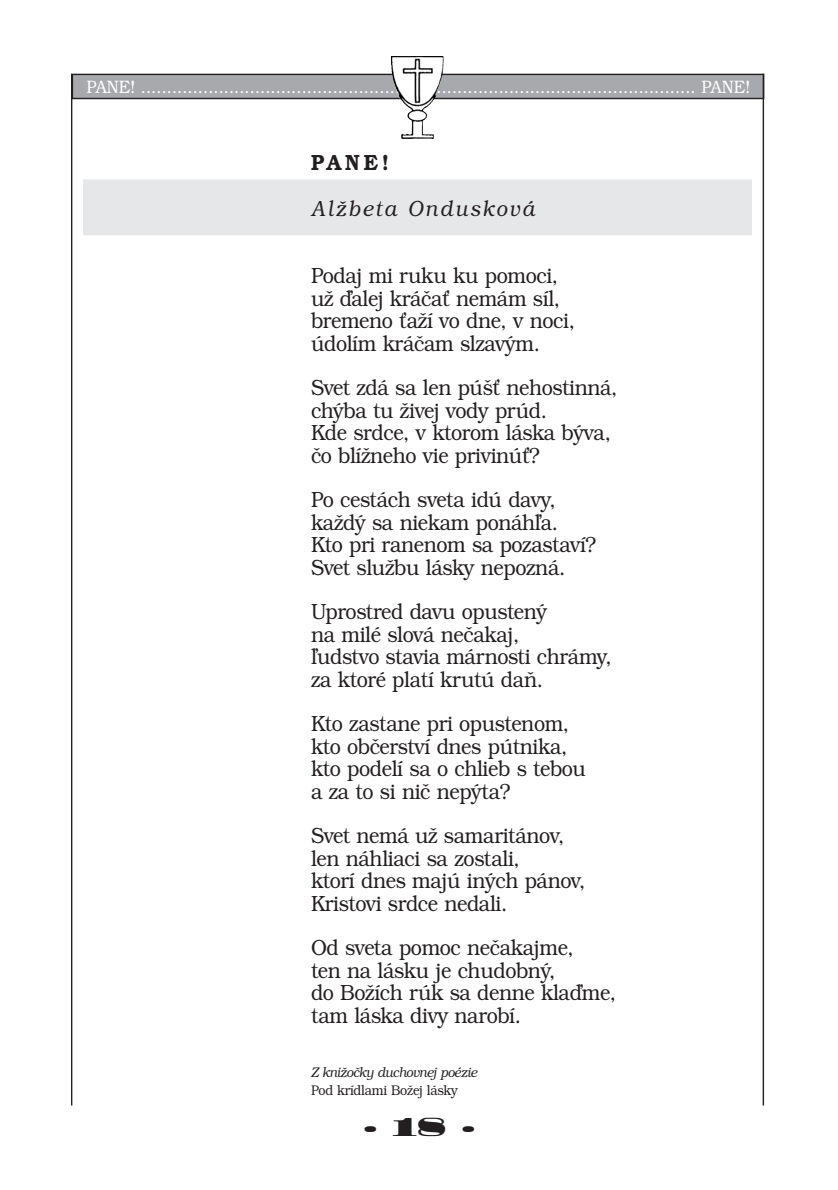
<style>
.page{position:relative;width:838px;height:1190px;background:#fff}
.page>*{position:absolute;margin:0;border:0;box-sizing:border-box;transform-origin:0 0}
.t1{font:24px "Madrone";color:#231f20}
.t2{font:300 22px/22.4px "Bookman Itc LCE";letter-spacing:-.02em;color:#231f20;scale:.9 1}
.t3{font:italic 300 22px "Bookman Itc LCE";letter-spacing:.125em;color:#231f20;scale:.9 1}
.t4{font:22px "Bookman Itc LCE Dem Bol";color:#231f20;scale:.9 1}
.t5{font:300 18px "Bookman Itc LCE";color:#fff;scale:.9 1}
.t6{font:italic 300 14px "Bookman Itc LCE";letter-spacing:-.02em;color:#231f20;scale:.9 1}
.t7{font:300 14px "Bookman Itc LCE";letter-spacing:-.02em;color:#231f20;scale:.9 1}
</style>
<div class="page">
<div style="left:83px;top:179px;width:669px;height:56px;background:#e6e7e9"></div>
<div style="left:72px;top:74px;width:692px;height:25px;background:#a8a9ad"></div>
<div style="left:72px;top:74px;width:692px;height:25px;border:1px solid #231f20"></div>
<hr style="left:71px;top:74px;width:1px;height:1032px;background:#231f20">
<hr style="left:763px;top:74px;width:1px;height:1032px;background:#231f20">
<img style="left:399px;top:56px;width:45px;height:83px">
<p class="t5" style="left:86px;top:80px;width:739px">PANE! ........................................................................................................... PANE!</p>
<p class="t4" style="left:311px;top:154px;width:88px">PANE!</p>
<p class="t3" style="left:311px;top:200px;width:250px">Alžbeta Ondusková</p>
<p class="t2" style="left:311px;top:267px;width:295px">Podaj mi ruku ku pomoci, už ďalej kráčať nemám síl, bremeno ťaží vo dne, v noci, údolím kráčam slzavým.</p>
<p class="t2" style="left:311px;top:379px;width:342px">Svet zdá sa len púšť nehostinná, chýba tu živej vody prúd.<br>Kde srdce, v ktorom láska býva, čo blížneho vie privinúť?</p>
<p class="t2" style="left:311px;top:491px;width:318px">Po cestách sveta idú davy, každý sa niekam ponáhľa.<br>Kto pri ranenom sa pozastaví?<br>Svet službu lásky nepozná.</p>
<p class="t2" style="left:311px;top:603px;width:336px">Uprostred davu opustený<br>na milé slová nečakaj,<br>ľudstvo stavia márnosti chrámy, za ktoré platí krutú daň.</p>
<p class="t2" style="left:311px;top:715px;width:307px">Kto zastane pri opustenom, kto občerství dnes pútnika, kto podelí sa o chlieb s tebou a za to si nič nepýta?</p>
<p class="t2" style="left:311px;top:827px;width:307px">Svet nemá už samaritánov, len náhliaci sa zostali,<br>ktorí dnes majú iných pánov,<br>Kristovi srdce nedali.</p>
<p class="t2" style="left:311px;top:939px;width:341px">Od sveta pomoc nečakajme,<br>ten na lásku je chudobný,<br>do Božích rúk sa denne klaďme, tam láska divy narobí.</p>
<p class="t6" style="left:311px;top:1066px;width:186px">Z knižočky duchovnej poézie</p>
<p class="t7" style="left:311px;top:1085px;width:165px">Pod krídlami Božej lásky</p>
<p class="t1" style="left:364px;top:1116px;width:113px">.18.</p>
</div>
